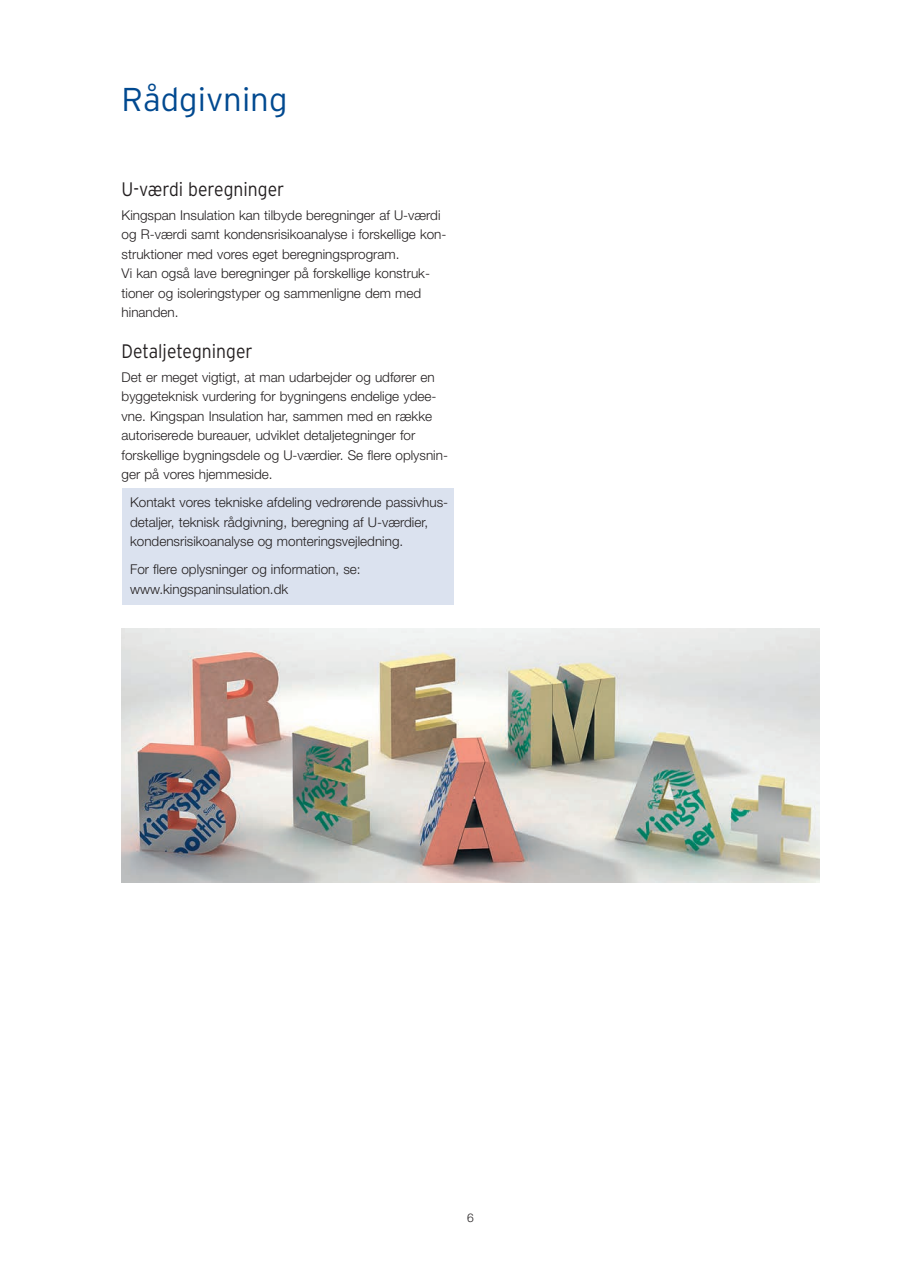
<style>
.page{position:relative;width:916px;height:1287px;background:#fff}
.page>*{position:absolute;margin:0;border:0;box-sizing:border-box;transform-origin:0 0}
.t1{font:300 33px "Interstate";color:#014990}
.t2{font:300 19.5px "Interstate";color:#231f20;scale:.9 1}
.t3{font:300 13.5px/19.5px "Helvetica Neue LT Std";color:#231f20}
.t4{font:300 12px "Helvetica Neue LT Std";color:#231f20}
</style>
<div class="page">
<div style="left:122px;top:489px;width:331px;height:116px;background:#dbe2ef"></div>
<img style="left:122px;top:629px;width:697px;height:253px">
<h1 class="t1" style="left:122px;top:87px;width:167px">Rådgivning</h1>
<h2 class="t2" style="left:122px;top:182px;width:182px">U-værdi beregninger</h2>
<p class="t3" style="left:122px;top:206px;width:326px">Kingspan Insulation kan tilbyde beregninger af U-værdi og R-værdi samt kondensrisikoanalyse i forskellige kon&shy;struktioner med vores eget beregningsprogram.<br>Vi kan også lave beregninger på forskellige konstruk&shy;tioner og isoleringstyper og sammenligne dem med hinanden.</p>
<h2 class="t2" style="left:122px;top:344px;width:147px">Detaljetegninger</h2>
<p class="t3" style="left:122px;top:369px;width:328px">Det er meget vigtigt, at man udarbejder og udfører en byggeteknisk vurdering for bygningens endelige ydee&shy;vne. Kingspan Insulation har, sammen med en række autoriserede bureauer, udviklet detaljetegninger for forskellige bygningsdele og U-værdier. Se flere oplysnin&shy;ger på vores hjemmeside.</p>
<p class="t3" style="left:130px;top:494px;width:319px">Kontakt vores tekniske afdeling vedrørende passivhus&shy;detaljer, teknisk rådgivning, beregning af U-værdier, kondensrisikoanalyse og monteringsvejledning.</p>
<p class="t3" style="left:130px;top:561px;width:232px">For flere oplysninger og information, se: www.kingspaninsulation.dk</p>
<p class="t4" style="left:467px;top:1213px;width:8px">6</p>
</div>
